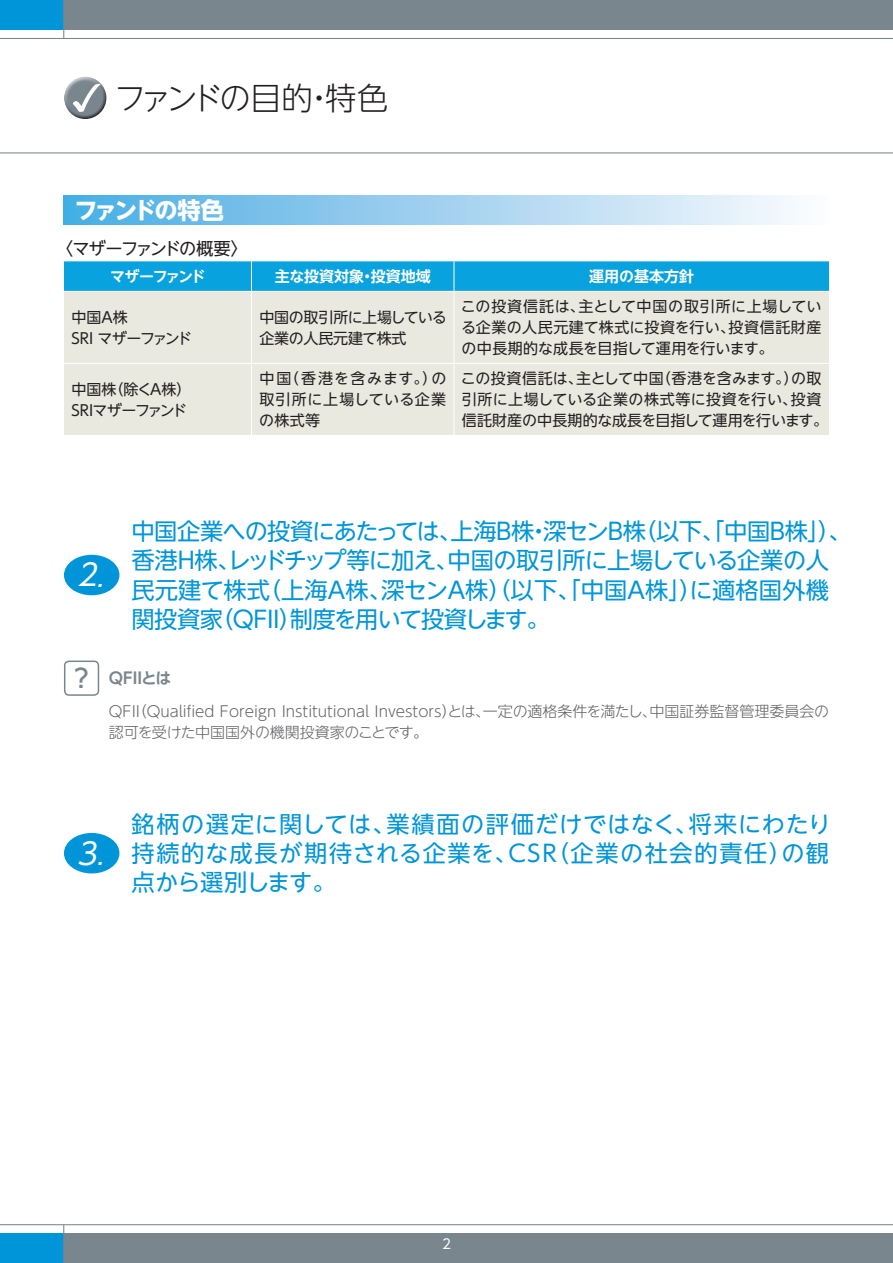
<style>
.page{position:relative;width:893px;height:1263px;background:#fff}
.page>*{position:absolute;margin:0;border:0;box-sizing:border-box;transform-origin:0 0}
.t1{font:300 31.5px "UD Shin Go NT Pro";letter-spacing:-.11em;color:#231f20}
.t2{font:italic 30px "UD Shin Go NT Pro";color:#fff}
.t3{font:23.25px/29.2px "UD Shin Go NT Pro";letter-spacing:-.015em;color:#0095d9}
.t4{font:700 23.25px "UD Shin Go NT Pro";letter-spacing:-.125em;color:#fff}
.t5{font:17.25px "UD Shin Go NT Pro";letter-spacing:-.095em;color:#231f20}
.t6{font:700 15.75px "UD Shin Go NT Pro De";color:#7a868d}
.t7{font:15px/21px "UD Shin Go NT Pro";color:#231f20;text-align:justify}
.t8{font:300 15px/21px "UD Shin Go NT Pro";color:#636366}
.t9{font:15px/21px "UD Shin Go NT Pro";letter-spacing:-.02em;color:#231f20}
.t10{font:15px/21px "UD Shin Go NT Pro";letter-spacing:-.05em;color:#231f20}
.t11{font:700 15px "UD Shin Go NT Pro De";letter-spacing:-.005em;color:#fff}
.t12{font:700 15px "UD Shin Go NT Pro De";letter-spacing:-.12em;color:#fff}
.t13{font:13.5px "UD Shin Go NT Pro";color:#fff}
.s1{font-family:"UD Shin Go NT Pro";font-weight:500;font-size:25.5px}
.s2{font-size:23.25px}
</style>
<div class="page">
<div style="left:64px;top:0;width:829px;height:30px;background:#7a868d"></div>
<div style="left:64px;top:1233px;width:829px;height:30px;background:#7a868d"></div>
<hr style="left:0;top:38px;width:893px;height:1px;background:#7a868d">
<hr style="left:0;top:152px;width:893px;height:1px;background:#7a868d">
<hr style="left:0;top:1224px;width:893px;height:1px;background:#7a868d">
<div style="left:0;top:0;width:64px;height:30px;background:#0095d9"></div>
<div style="left:0;top:1233px;width:64px;height:30px;background:#0095d9"></div>
<hr style="left:63px;top:0;width:1px;height:39px;background:#7a868d">
<hr style="left:63px;top:1224px;width:1px;height:39px;background:#7a868d">
<div style="left:64px;top:76px;width:43px;height:34px;background:#fff;opacity:.75"></div>
<div style="left:64px;top:83px;width:44px;height:38px;background:#231f20;opacity:.75"></div>
<div style="left:64px;top:196px;width:765px;height:29px;background:linear-gradient(to right,#48ace3,#fefbfd)"></div>
<div style="left:64px;top:261px;width:765px;height:30px;background:#08a2de"></div>
<div style="left:64px;top:292px;width:765px;height:143px;background:#e9e9e0"></div>
<hr style="left:251px;top:261px;width:1px;height:30px;background:#fff">
<hr style="left:454px;top:261px;width:1px;height:30px;background:#fff">
<hr style="left:251px;top:292px;width:1px;height:71px;background:#fff">
<hr style="left:454px;top:292px;width:1px;height:71px;background:#fff">
<hr style="left:251px;top:364px;width:1px;height:71px;background:#fff">
<hr style="left:454px;top:364px;width:1px;height:71px;background:#fff">
<hr style="left:64px;top:363px;width:187px;height:1px;background:#fff">
<hr style="left:251px;top:363px;width:203px;height:1px;background:#fff">
<hr style="left:454px;top:363px;width:375px;height:1px;background:#fff">
<div style="left:64px;top:555px;width:55px;height:40px;background:#0095d9;border-radius:50%"></div>
<div style="left:64px;top:660px;width:35px;height:36px;border:2px solid #7a868d;border-radius:4px"></div>
<div style="left:64px;top:833px;width:55px;height:40px;background:#0095d9;border-radius:50%"></div>
<h1 class="t1" style="left:114px;top:72px;width:275px">ファンドの目的・特色</h1>
<p class="t4" style="left:74px;top:191px;width:151px">ファンドの特色</p>
<p class="t5" style="left:56px;top:235px;width:194px">〈マザーファンドの概要〉</p>
<p class="t12" style="left:110px;top:264px;width:97px">マザーファンド</p>
<p class="t11" style="left:275px;top:264px;width:157px">主な投資対象・投資地域</p>
<p class="t11" style="left:589px;top:264px;width:106px">運用の基本方針</p>
<p class="t9" style="left:71px;top:306px;width:122px">中国A株<br>SRI マザーファンド</p>
<p class="t9" style="left:259px;top:306px;width:189px">中国の取引所に上場している企業の人民元建て株式</p>
<p class="t7" style="left:461px;top:295px;width:362px">この投資信託は、主として中国の取引所に上場している企業の人民元建て株式に投資を行い、投資信託財産の中長期的な成長を目指して運用を行います。</p>
<p class="t10" style="left:71px;top:378px;width:121px">中国株（除くA株）<br>SRIマザーファンド</p>
<p class="t7" style="left:259px;top:367px;width:189px">中国（香港を含みます。）の取引所に上場している企業の株式等</p>
<p class="t7" style="left:461px;top:367px;width:369px;text-align:left">この投資信託は、主として中国（香港を含みます。）の取引所に上場している企業の株式等に投資を行い、投資信託財産の中長期的な成長を目指して運用を行います。</p>
<p class="t3" style="left:131px;top:516px;width:722px">中国企業への投資にあたっては、上海B株・深センB株（以下、「中国B株」）、香港H株、レッドチップ等に加え、中国の取引所に上場している企業の人民元建て株式（上海A株、深センA株）（以下、「中国A株」）に適格国外機関投資家（QFII）制度を用いて投資します。</p>
<p class="t6" style="left:69px;top:665px;width:104px"><span class="s1">？</span> QFIIとは</p>
<p class="t8" style="left:109px;top:700px;width:722px">QFII（Qualified Foreign Institutional Investors）とは、一定の適格条件を満たし、中国証券監督管理委員会の認可を受けた中国国外の機関投資家のことです。</p>
<p class="t2" style="left:77px;top:551px;width:34px">2<span class="s2">.</span></p>
<p class="t2" style="left:77px;top:829px;width:34px">3<span class="s2">.</span></p>
<p class="t3" style="left:131px;top:809px;width:701px;text-align:justify">銘柄の選定に関しては、業績面の評価だけではなく、将来にわたり持続的な成長が期待される企業を、CSR（企業の社会的責任）の観点から選別します。</p>
<p class="t13" style="left:442px;top:1233px;width:10px">2</p>
</div>
